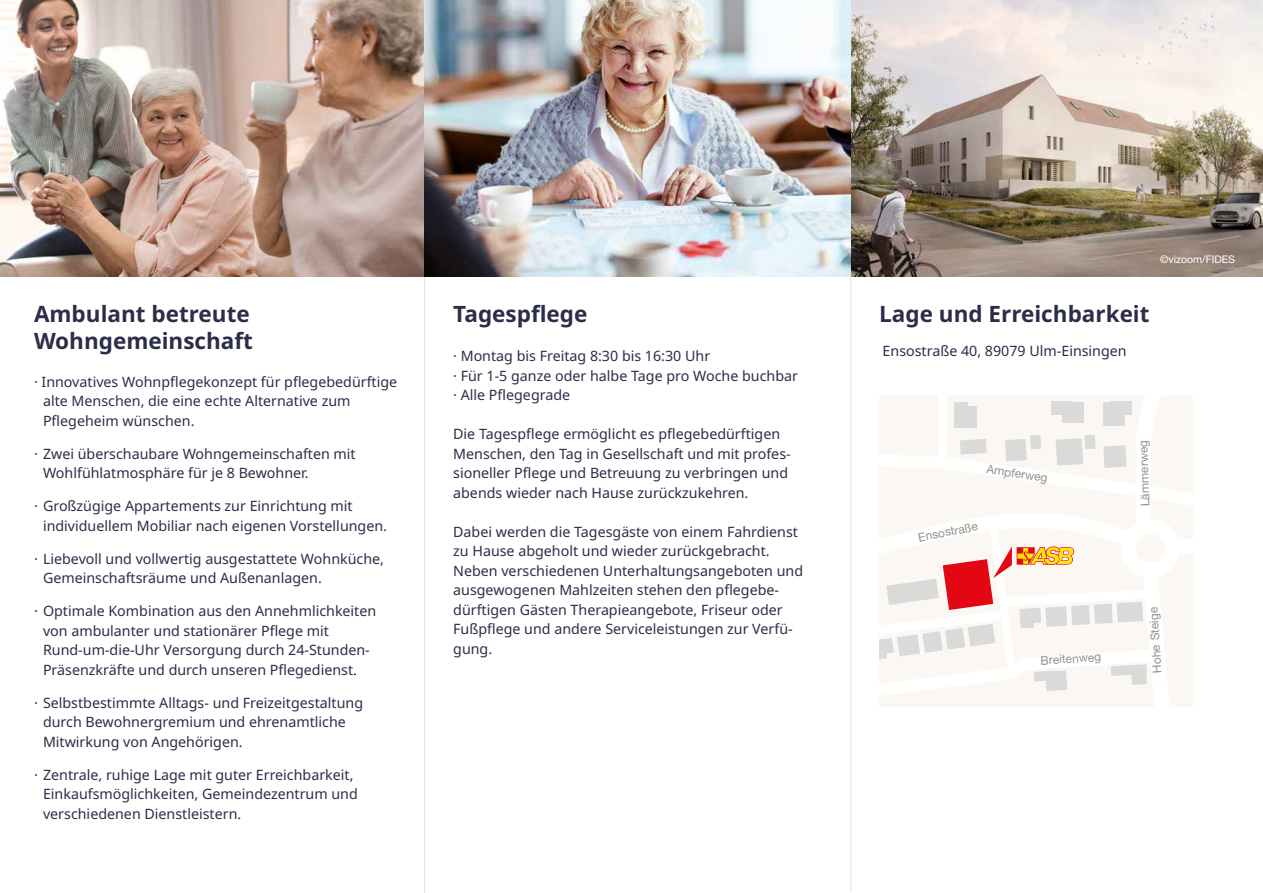
<style>
.page{position:relative;width:1263px;height:893px;background:#fff}
.page>*{position:absolute;margin:0;border:0;box-sizing:border-box;transform-origin:0 0}
.t1{font:700 22.5px/27px "Noto Sans";color:#2c2d48}
.t2{font:14.25px/19.5px "Noto Sans";color:#2c2d48}
.t3{font:12px "Helvetica Neue LT Pro";color:#929292}
.t4{font:10.5px "Helvetica Neue LT Pro";color:#fff}
</style>
<div class="page">
<hr style="left:424px;top:277px;width:1px;height:616px;background:#e3e3e2">
<hr style="left:850px;top:276px;width:1px;height:616px;background:#e3e3e2">
<img style="left:0;top:0;width:425px;height:276px">
<img style="left:850px;top:0;width:413px;height:276px">
<img style="left:425px;top:0;width:425px;height:276px">
<svg style="left:879px;top:395px;width:314px;height:312px"></svg>
<h1 class="t1" style="left:34px;top:301px;width:220px">Ambulant betreute<br>Wohngemeinschaft</h1>
<p class="t2" style="left:43px;top:372px;width:356px;text-indent:-9px">· Innovatives Wohnpflegekonzept für pflegebedürftige alte Menschen, die eine echte Alternative zum<br>Pflegeheim wünschen.</p>
<p class="t2" style="left:43px;top:444px;width:314px;text-indent:-9px">· Zwei überschaubare Wohngemeinschaften mit<br>Wohlfühlatmosphäre für je 8 Bewohner.</p>
<p class="t2" style="left:43px;top:497px;width:345px;text-indent:-9px">· Großzügige Appartements zur Einrichtung mit individuellem Mobiliar nach eigenen Vorstellungen.</p>
<p class="t2" style="left:43px;top:549px;width:343px;text-indent:-9px">· Liebevoll und vollwertig ausgestattete Wohnküche,<br>Gemeinschaftsräume und Außenanlagen.</p>
<p class="t2" style="left:43px;top:602px;width:335px;text-indent:-9px">· Optimale Kombination aus den Annehmlichkeiten von ambulanter und stationärer Pflege mit Rund-um-die-Uhr Versorgung durch 24-Stunden-Präsenzkräfte und durch unseren Pflegedienst.</p>
<p class="t2" style="left:43px;top:693px;width:322px;text-indent:-9px">· Selbstbestimmte Alltags- und Freizeitgestaltung durch Bewohnergremium und ehrenamtliche<br>Mitwirkung von Angehörigen.</p>
<p class="t2" style="left:43px;top:765px;width:316px;text-indent:-9px">· Zentrale, ruhige Lage mit guter Erreichbarkeit,<br>Einkaufsmöglichkeiten, Gemeindezentrum und verschiedenen Dienstleistern.</p>
<h1 class="t1" style="left:453px;top:301px;width:136px">Tagespflege</h1>
<p class="t2" style="left:453px;top:347px;width:346px">· Montag bis Freitag 8:30 bis 16:30 Uhr<br>· Für 1-5 ganze oder halbe Tage pro Woche buchbar · Alle Pflegegrade</p>
<p class="t2" style="left:453px;top:425px;width:339px">Die Tagespflege ermöglicht es pflegebedürftigen Menschen, den Tag in Gesellschaft und mit profes&shy;sioneller Pflege und Betreuung zu verbringen und abends wieder nach Hause zurückzukehren.</p>
<p class="t2" style="left:453px;top:522px;width:351px">Dabei werden die Tagesgäste von einem Fahrdienst zu Hause abgeholt und wieder zurückgebracht.<br>Neben verschiedenen Unterhaltungsangeboten und ausgewogenen Mahlzeiten stehen den pflegebe&shy;dürftigen Gästen Therapieangebote, Friseur oder Fußpflege und andere Serviceleistungen zur Verfü&shy;gung.</p>
<p class="t4" style="left:1160px;top:253px;width:76px">©vizoom/FIDES</p>
<h1 class="t1" style="left:879px;top:301px;width:272px">Lage und Erreichbarkeit</h1>
<p class="t2" style="left:883px;top:342px;width:246px">Ensostraße 40, 89079 Ulm-Einsingen</p>
<p class="t3" style="left:988px;top:462px;width:63px;rotate:8deg">Ampferweg</p>
<p class="t3" style="left:917px;top:530px;width:62px;rotate:-11deg">Ensostraße</p>
<p class="t3" style="left:1138px;top:507px;width:68px;rotate:-92deg">Lämmerweg</p>
<p class="t3" style="left:1040px;top:653px;width:62px;rotate:-4deg">Breitenweg</p>
<p class="t3" style="left:1150px;top:673px;width:68px;rotate:-94deg">Hohe Steige</p>
</div>
